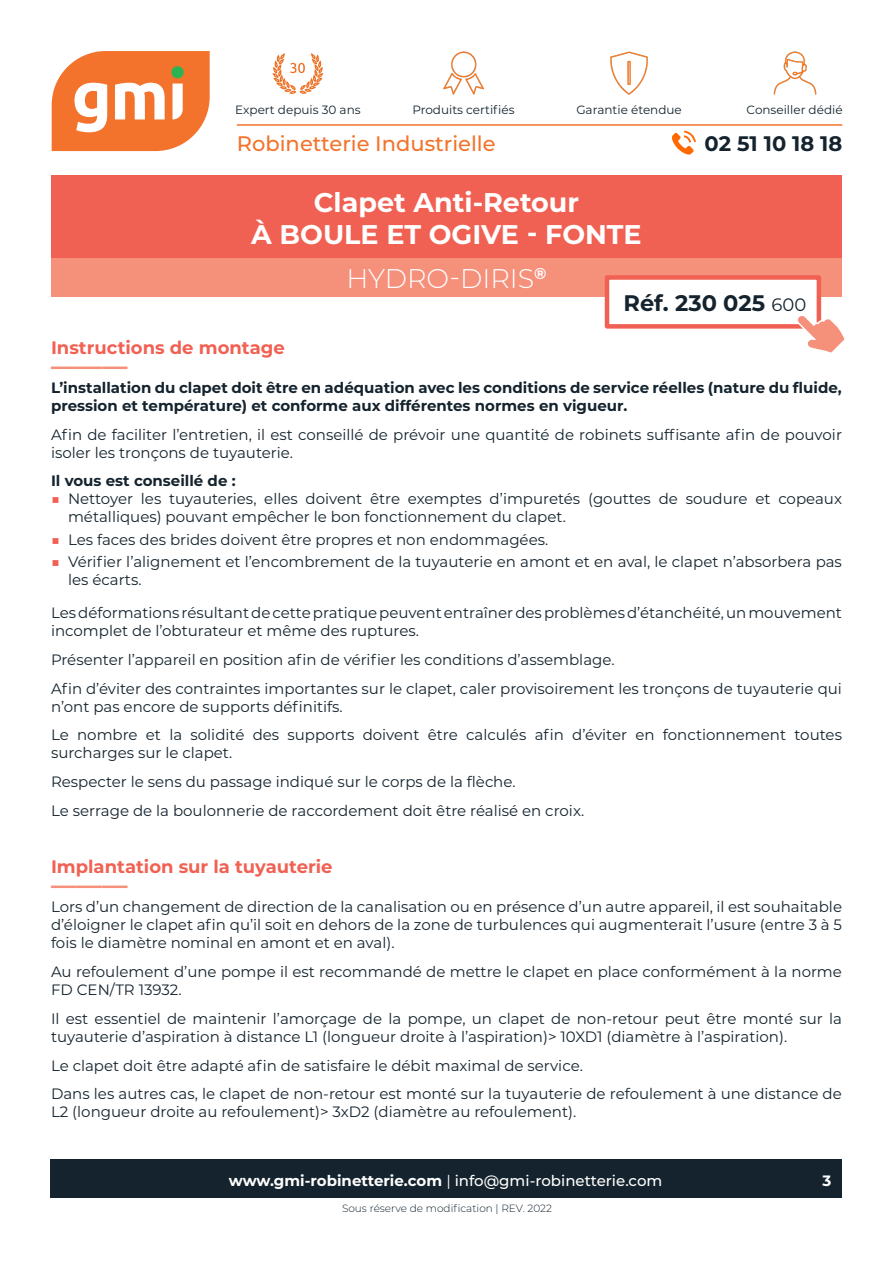
<style>
.page{position:relative;width:893px;height:1263px;background:#fff}
.page>*{position:absolute;margin:0;border:0;box-sizing:border-box;transform-origin:0 0}
.TITRE_Fiche_produit{font:700 27px "Montserrat";color:#fff}
.TITRE_Fiche_produit-2{font:300 27px "Montserrat";color:#fff}
.SOULIGNEMENT_SOUS-TI{font:700 25.5px "Montserrat";color:#f5907b}
.RÉFÉRENCE{font:700 22.5px "Montserrat";color:#14232d}
.t1{font:500 21px "Montserrat";color:#f3732c}
.t2{font:700 21px "Montserrat";color:#14232d}
.SOUS-TITRE{font:700 18px "Montserrat";color:#f16153}
.TEXTE{font:15px/18px "Montserrat";color:#14232d}
.TEXTE-2{font:700 15px/18px "Montserrat";color:#14232d}
.t3{font:500 15px "Montserrat";color:#fff}
.t4{font:700 15px "Montserrat";color:#fff}
.t5{font:12px "Montserrat";color:#14232d}
.NOTE_BAS_DE_PAGE{font:300 10.5px "Montserrat";color:#14232d}
.s1{font-weight:400;font-size:18px}
.s2{font-weight:500;color:#f16153}
.s3{font-weight:700}
.s4{font-weight:400}
</style>
<div class="page">
<div style="left:52px;top:175px;width:790px;height:83px;background:#f16153"></div>
<div style="left:52px;top:258px;width:790px;height:39px;background:#f5907b"></div>
<div style="left:605px;top:275px;width:216px;height:54px;background:#fff;border:4px solid #f16153"></div>
<div style="left:50px;top:1160px;width:792px;height:38px;background:#14232d"></div>
<svg style="left:52px;top:51px;width:158px;height:100px"></svg>
<hr style="left:237px;top:124px;width:605px;height:2px;background:#f3732c">
<img style="left:443px;top:51px;width:41px;height:44px">
<img style="left:610px;top:51px;width:38px;height:44px">
<img style="left:773px;top:51px;width:44px;height:44px">
<svg style="left:672px;top:131px;width:24px;height:24px"></svg>
<svg style="left:795px;top:313px;width:50px;height:40px"></svg>
<img style="left:272px;top:53px;width:52px;height:41px">
<p class="t5" style="left:235px;top:101px;width:127px">Expert depuis 30 ans</p>
<p class="t5" style="left:412px;top:101px;width:104px">Produits certifiés</p>
<p class="t5" style="left:576px;top:101px;width:107px">Garantie étendue</p>
<p class="t5" style="left:747px;top:101px;width:98px">Conseiller dédié</p>
<h3 class="t1" style="left:237px;top:129px;width:260px">Robinetterie Industrielle</h3>
<h3 class="t2" style="left:705px;top:129px;width:139px">02 51 10 18 18</h3>
<p class="TITRE_Fiche_produit" style="left:314px;top:183px;width:267px">Clapet Anti-Retour</p>
<p class="TITRE_Fiche_produit" style="left:251px;top:215px;width:392px">À BOULE ET OGIVE - FONTE</p>
<p class="TITRE_Fiche_produit-2" style="left:346px;top:260px;width:202px">HYDRO-DIRIS<sup>®</sup></p>
<p class="RÉFÉRENCE" style="left:624px;top:287px;width:184px">Réf. 230 025 <span class="s1">600</span></p>
<p class="SOUS-TITRE" style="left:51px;top:334px;width:235px">Instructions de montage</p>
<p class="SOULIGNEMENT_SOUS-TI" style="left:51px;top:347px;width:78px">――—</p>
<p class="TEXTE-2" style="left:51px;top:378px;width:792px">L’installation du clapet doit être en adéquation avec les conditions de service réelles (nature du fluide, pression et température) et conforme aux différentes normes en vigueur.</p>
<p class="TEXTE" style="left:51px;top:425px;width:792px">Afin de faciliter l’entretien, il est conseillé de prévoir une quantité de robinets suffisante afin de pouvoir isoler les tronçons de tuyauterie.</p>
<p class="TEXTE-2" style="left:51px;top:471px;width:186px">Il vous est conseillé de :</p>
<p class="TEXTE" style="left:68px;top:490px;width:775px;text-indent:-17px"><span class="s2">■</span> Nettoyer les tuyauteries, elles doivent être exemptes d’impuretés (gouttes de soudure et copeaux métalliques) pouvant empêcher le bon fonctionnement du clapet.</p>
<p class="TEXTE" style="left:51px;top:530px;width:499px"><span class="s2">■</span> Les faces des brides doivent être propres et non endommagées.</p>
<p class="TEXTE" style="left:68px;top:552px;width:775px;text-indent:-17px"><span class="s2">■</span> Vérifier l’alignement et l’encombrement de la tuyauterie en amont et en aval, le clapet n’absorbera pas les écarts.</p>
<p class="TEXTE" style="left:51px;top:603px;width:792px">Les déformations résultant de cette pratique peuvent entraîner des problèmes d’étanchéité, un mouvement incomplet de l’obturateur et même des ruptures.</p>
<p class="TEXTE" style="left:51px;top:650px;width:565px">Présenter l’appareil en position afin de vérifier les conditions d’assemblage.</p>
<p class="TEXTE" style="left:51px;top:679px;width:792px">Afin d’éviter des contraintes importantes sur le clapet, caler provisoirement les tronçons de tuyauterie qui n’ont pas encore de supports définitifs.</p>
<p class="TEXTE" style="left:51px;top:726px;width:792px">Le nombre et la solidité des supports doivent être calculés afin d’éviter en fonctionnement toutes surcharges sur le clapet.</p>
<p class="TEXTE" style="left:51px;top:772px;width:466px">Respecter le sens du passage indiqué sur le corps de la flèche.</p>
<p class="TEXTE" style="left:51px;top:801px;width:535px">Le serrage de la boulonnerie de raccordement doit être réalisé en croix.</p>
<p class="SOUS-TITRE" style="left:51px;top:854px;width:283px">Implantation sur la tuyauterie</p>
<p class="SOULIGNEMENT_SOUS-TI" style="left:51px;top:867px;width:78px">――—</p>
<p class="TEXTE" style="left:51px;top:897px;width:792px;text-align:justify">Lors d’un changement de direction de la canalisation ou en présence d’un autre appareil, il est souhaitable d’éloigner le clapet afin qu’il soit en dehors de la zone de turbulences qui augmenterait l’usure (entre 3 à 5 fois le diamètre nominal en amont et en aval).</p>
<p class="TEXTE" style="left:51px;top:962px;width:792px">Au refoulement d’une pompe il est recommandé de mettre le clapet en place conformément à la norme<br>FD CEN/TR 13932.</p>
<p class="TEXTE" style="left:51px;top:1009px;width:792px">Il est essentiel de maintenir l’amorçage de la pompe, un clapet de non-retour peut être monté sur la tuyauterie d’aspiration à distance L1 (longueur droite à l’aspiration)&gt; 10XD1 (diamètre à l’aspiration).</p>
<p class="TEXTE" style="left:51px;top:1056px;width:533px">Le clapet doit être adapté afin de satisfaire le débit maximal de service.</p>
<p class="TEXTE" style="left:51px;top:1084px;width:792px">Dans les autres cas, le clapet de non-retour est monté sur la tuyauterie de refoulement à une distance de<br>L2 (longueur droite au refoulement)&gt; 3xD2 (diamètre au refoulement).</p>
<p class="t3" style="left:229px;top:1170px;width:435px"><span class="s3">www.gmi-robinetterie.com</span> <span class="s4">|</span> info@gmi-robinetterie.com</p>
<p class="t4" style="left:822px;top:1170px;width:10px">3</p>
<p class="NOTE_BAS_DE_PAGE" style="left:342px;top:1201px;width:212px">Sous réserve de modification | REV. 2022</p>
</div>
